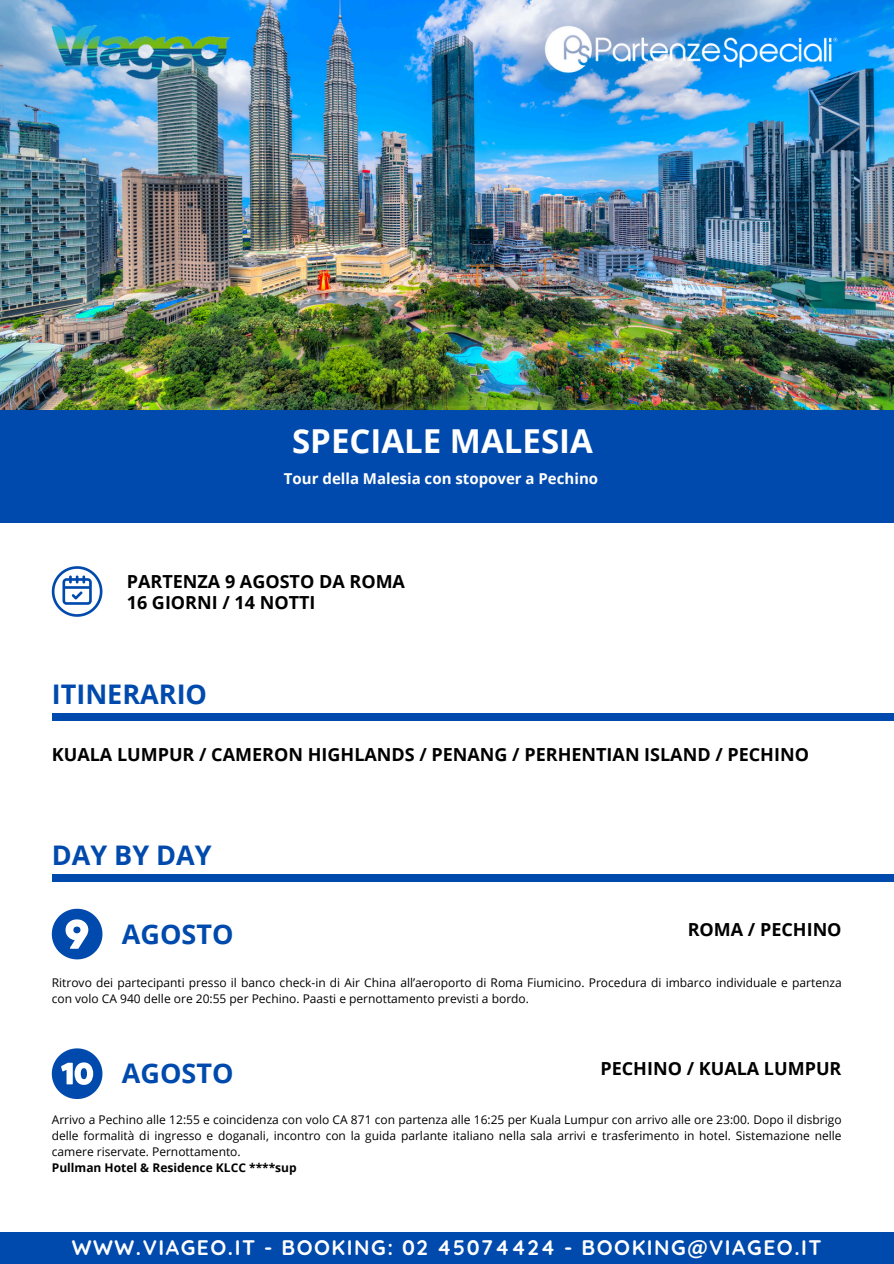
<style>
.page{position:relative;width:894px;height:1264px;background:#fff}
.page>*{position:absolute;margin:0;border:0;box-sizing:border-box;transform-origin:0 0}
.t1{font:700 33px "Open Sans";color:#fff}
.t2{font:700 27px "Open Sans";color:#004aad}
.t3{font:700 21px "Quicksand";letter-spacing:.075em;color:#fff}
.t4{font:700 18px "Open Sans";color:#000}
.t5{font:700 15px "Open Sans";color:#fff}
.t6{font:12px/16px "Open Sans";color:#000}
.t7{font:700 12px "Open Sans";color:#000}
</style>
<div class="page">
<img style="left:0;top:0;width:893px;height:411px">
<div style="left:0;top:411px;width:893px;height:112px;background:#004aad"></div>
<div style="left:52px;top:874px;width:841px;height:7px;background:#004aad"></div>
<div style="left:52px;top:713px;width:841px;height:7px;background:#004aad"></div>
<svg style="left:52px;top:566px;width:50px;height:50px"></svg>
<div style="left:0;top:1231px;width:893px;height:32px;background:#004aad"></div>
<svg style="left:52px;top:1048px;width:50px;height:50px"></svg>
<svg style="left:52px;top:908px;width:50px;height:51px"></svg>
<img style="left:534px;top:26px;width:315px;height:48px">
<img style="left:47px;top:15px;width:192px;height:70px">
<h1 class="t1" style="left:292px;top:418px;width:302px">SPECIALE MALESIA</h1>
<h4 class="t5" style="left:284px;top:468px;width:315px">Tour della Malesia con stopover a Pechino</h4>
<h4 class="t4" style="left:127px;top:568px;width:280px">PARTENZA 9 AGOSTO DA ROMA</h4>
<h2 class="t4" style="left:127px;top:589px;width:190px">16 GIORNI / 14 NOTTI</h2>
<p class="t2" style="left:52px;top:675px;width:157px">ITINERARIO</p>
<h4 class="t4" style="left:52px;top:741px;width:758px">KUALA LUMPUR / CAMERON HIGHLANDS / PENANG / PERHENTIAN ISLAND / PECHINO</h4>
<h5 class="t2" style="left:52px;top:836px;width:161px">DAY BY DAY</h5>
<h2 class="t2" style="left:122px;top:914px;width:113px">AGOSTO</h2>
<h2 class="t4" style="left:687px;top:916px;width:155px">ROMA / PECHINO</h2>
<p class="t6" style="left:52px;top:973px;width:791px">Ritrovo dei partecipanti presso il banco check-in di Air China all’aeroporto di Roma Fiumicino. Procedura di imbarco individuale e partenza con volo CA 940 delle ore 20:55 per Pechino. Paasti e pernottamento previsti a bordo.</p>
<h4 class="t2" style="left:122px;top:1053px;width:113px">AGOSTO</h4>
<p class="t4" style="left:600px;top:1056px;width:242px">PECHINO / KUALA LUMPUR</p>
<p class="t6" style="left:52px;top:1111px;width:791px;text-align:justify">Arrivo a Pechino alle 12:55 e coincidenza con volo CA 871 con partenza alle 16:25 per Kuala Lumpur con arrivo alle ore 23:00. Dopo il disbrigo delle formalità di ingresso e doganali, incontro con la guida parlante italiano nella sala arrivi e trasferimento in hotel. Sistemazione nelle camere riservate. Pernottamento.</p>
<p class="t7" style="left:52px;top:1159px;width:246px">Pullman Hotel &amp; Residence KLCC ****sup</p>
<p class="t3" style="left:72px;top:1233px;width:751px">WWW.VIAGEO.IT - BOOKING: 02 45074424 - BOOKING@VIAGEO.IT</p>
</div>
